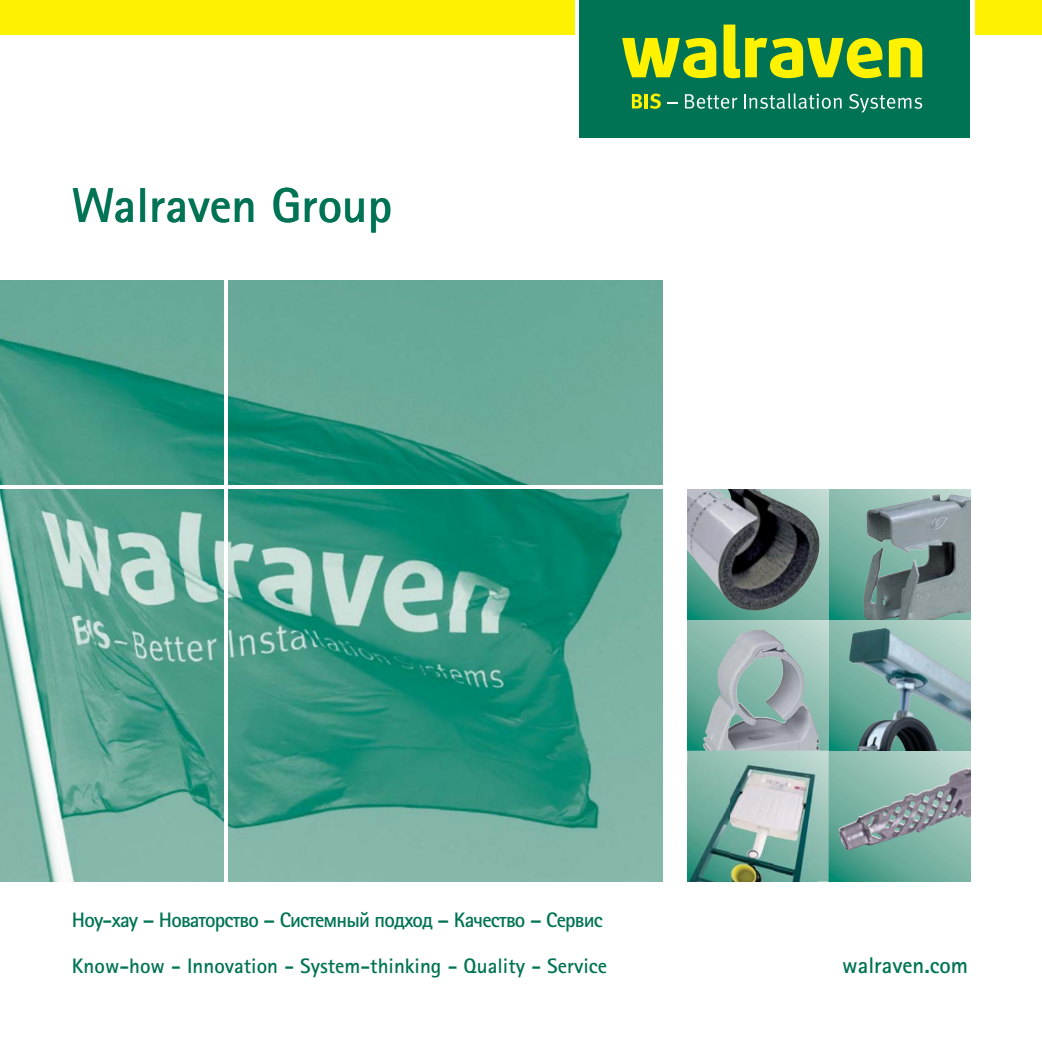
<style>
.page{position:relative;width:1042px;height:1042px;background:#fff}
.page>*{position:absolute;margin:0;border:0;box-sizing:border-box;transform-origin:0 0}
.t1{font:700 49px "Rotis Sans Serif Std";color:#007355}
.t2{font:700 22.75px "Rotis Sans Serif Std";color:#007355}
.t3{font:700 21px "Rotis Sans Serif Std";color:#007355}
.t4{font:700 21px "Rotis Sans Serif Pro Cyr";letter-spacing:-.04em;color:#007355}
</style>
<div class="page">
<svg style="left:828px;top:750px;width:142px;height:131px;background:#71afa0"></svg>
<img style="left:838px;top:763px;width:132px;height:88px">
<svg style="left:828px;top:620px;width:142px;height:130px;background:#76b3a4"></svg>
<img style="left:849px;top:628px;width:121px;height:122px">
<svg style="left:687px;top:620px;width:141px;height:130px;background:#82b9ab"></svg>
<img style="left:703px;top:630px;width:117px;height:120px">
<svg style="left:687px;top:750px;width:141px;height:131px;background:#a1c7bd"></svg>
<img style="left:687px;top:761px;width:131px;height:120px">
<svg style="left:828px;top:489px;width:142px;height:131px;background:#6eaf9f"></svg>
<img style="left:863px;top:494px;width:107px;height:126px">
<svg style="left:687px;top:489px;width:141px;height:131px;background:#76b3a4"></svg>
<img style="left:687px;top:489px;width:133px;height:123px">
<div style="left:0;top:0;width:1042px;height:35px;background:#fff200"></div>
<div style="left:575px;top:0;width:5px;height:71px;background:#fff"></div>
<div style="left:970px;top:0;width:5px;height:71px;background:#fff"></div>
<div style="left:580px;top:0;width:390px;height:137px;background:#007355"></div>
<svg style="left:632px;top:94px;width:10px;height:14px"></svg>
<hr style="left:644px;top:94px;width:3px;height:14px;background:#fff200">
<svg style="left:650px;top:94px;width:11px;height:15px"></svg>
<svg style="left:685px;top:94px;width:52px;height:15px"></svg>
<svg style="left:744px;top:93px;width:97px;height:16px"></svg>
<svg style="left:849px;top:94px;width:73px;height:19px"></svg>
<svg style="left:889px;top:38px;width:33px;height:39px"></svg>
<svg style="left:723px;top:25px;width:159px;height:53px"></svg>
<svg style="left:622px;top:38px;width:94px;height:40px"></svg>
<img style="left:0;top:280px;width:662px;height:601px">
<hr style="left:224px;top:267px;width:3px;height:614px;background:#fff">
<hr style="left:0;top:485px;width:1042px;height:3px;background:#fff">
<h1 class="t1" style="left:72px;top:187px;width:322px">Walraven Group</h1>
<p class="t4" style="left:72px;top:912px;width:532px">Ноу-хау – Новаторство – Системный подход – Качество – Сервис</p>
<p class="t3" style="left:72px;top:957px;width:537px">Know-how - Innovation - System-thinking - Quality - Service</p>
<p class="t2" style="left:842px;top:956px;width:127px">walraven.com</p>
</div>
